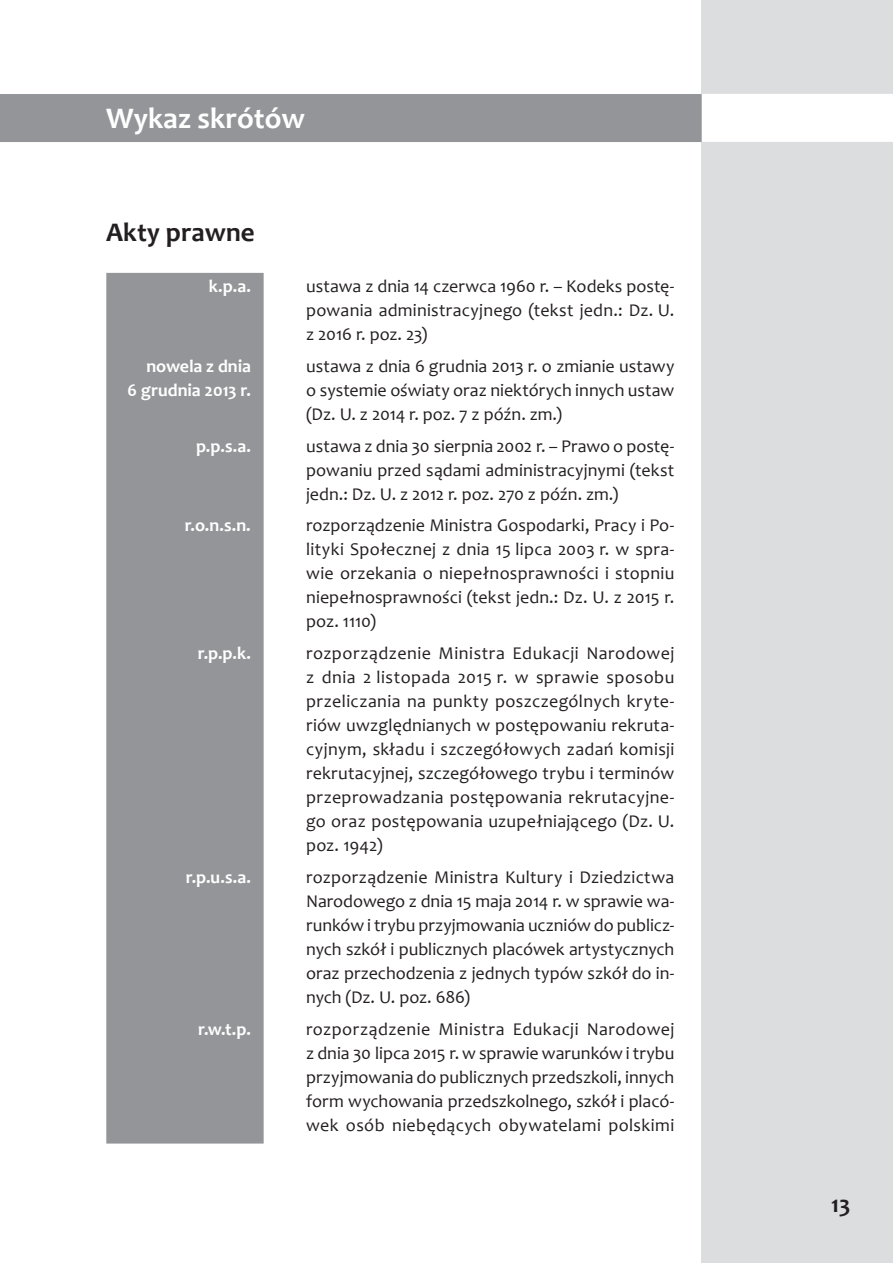
<style>
.page{position:relative;width:893px;height:1263px;background:#fff}
.page>*{position:absolute;margin:0;border:0;box-sizing:border-box;transform-origin:0 0}
.t1{font:700 30px "Candara";color:#fff}
.t2{font:700 27px "Candara";color:#231f20}
.t3{font:700 24px "Candara";color:#231f20}
.t4{font:18px/24px "Candara";letter-spacing:.005em;color:#231f20;text-align:justify}
.t5{font:700 18px/24px "Candara";letter-spacing:-.005em;color:#fff;text-align:right}
</style>
<div class="page">
<div style="left:702px;top:0;width:191px;height:1263px;background:#dcdddf"></div>
<div style="left:702px;top:94px;width:191px;height:48px;background:#fff"></div>
<div style="left:0;top:94px;width:702px;height:48px;background:#939598"></div>
<div style="left:106px;top:273px;width:158px;height:870px;background:#939598"></div>
<h1 class="t1" style="left:106px;top:99px;width:200px">Wykaz skrótów</h1>
<h2 class="t2" style="left:106px;top:216px;width:150px">Akty prawne</h2>
<p class="t5" style="left:209px;top:274px;width:43px">k.p.a.</p>
<p class="t4" style="left:306px;top:274px;width:370px">ustawa z dnia 14 czerwca 1960 r. – Kodeks postę&shy;powania administracyjnego (tekst jedn.: Dz. U. z 2016 r. poz. 23)</p>
<p class="t5" style="left:128px;top:354px;width:125px">nowela z dnia<br>6 grudnia 2013 r.</p>
<p class="t4" style="left:306px;top:354px;width:370px">ustawa z dnia 6 grudnia 2013 r. o zmianie ustawy o systemie oświaty oraz niektórych innych ustaw (Dz. U. z 2014 r. poz. 7 z późn. zm.)</p>
<p class="t5" style="left:196px;top:433px;width:56px">p.p.s.a.</p>
<p class="t4" style="left:306px;top:433px;width:370px">ustawa z dnia 30 sierpnia 2002 r. – Prawo o postę&shy;powaniu przed sądami administracyjnymi (tekst jedn.: Dz. U. z 2012 r. poz. 270 z późn. zm.)</p>
<p class="t5" style="left:185px;top:513px;width:67px">r.o.n.s.n.</p>
<p class="t4" style="left:306px;top:513px;width:370px">rozporządzenie Ministra Gospodarki, Pracy i Po&shy;lityki Społecznej z dnia 15 lipca 2003 r. w spra&shy;wie orzekania o niepełnosprawności i stopniu niepełnosprawności (tekst jedn.: Dz. U. z 2015 r. poz. 1110)</p>
<p class="t5" style="left:198px;top:641px;width:54px">r.p.p.k.</p>
<p class="t4" style="left:306px;top:641px;width:370px">rozporządzenie Ministra Edukacji Narodowej z dnia 2 listopada 2015 r. w sprawie sposobu przeliczania na punkty poszczególnych kryte&shy;riów uwzględnianych w postępowaniu rekruta&shy;cyjnym, składu i szczegółowych zadań komisji rekrutacyjnej, szczegółowego trybu i terminów przeprowadzania postępowania rekrutacyjne&shy;go oraz postępowania uzupełniającego (Dz. U. poz. 1942)</p>
<p class="t5" style="left:186px;top:865px;width:66px">r.p.u.s.a.</p>
<p class="t4" style="left:306px;top:865px;width:370px">rozporządzenie Ministra Kultury i Dziedzictwa Narodowego z dnia 15 maja 2014 r. w sprawie wa&shy;runków i trybu przyjmowania uczniów do publicz&shy;nych szkół i publicznych placówek artystycznych oraz przechodzenia z jednych typów szkół do in&shy;nych (Dz. U. poz. 686)</p>
<p class="t5" style="left:198px;top:1017px;width:54px">r.w.t.p.</p>
<p class="t4" style="left:306px;top:1017px;width:370px">rozporządzenie Ministra Edukacji Narodowej z dnia 30 lipca 2015 r. w sprawie warunków i trybu przyjmowania do publicznych przedszkoli, innych form wychowania przedszkolnego, szkół i placó&shy;wek osób niebędących obywatelami polskimi</p>
<h3 class="t3" style="left:831px;top:1188px;width:21px">13</h3>
</div>
